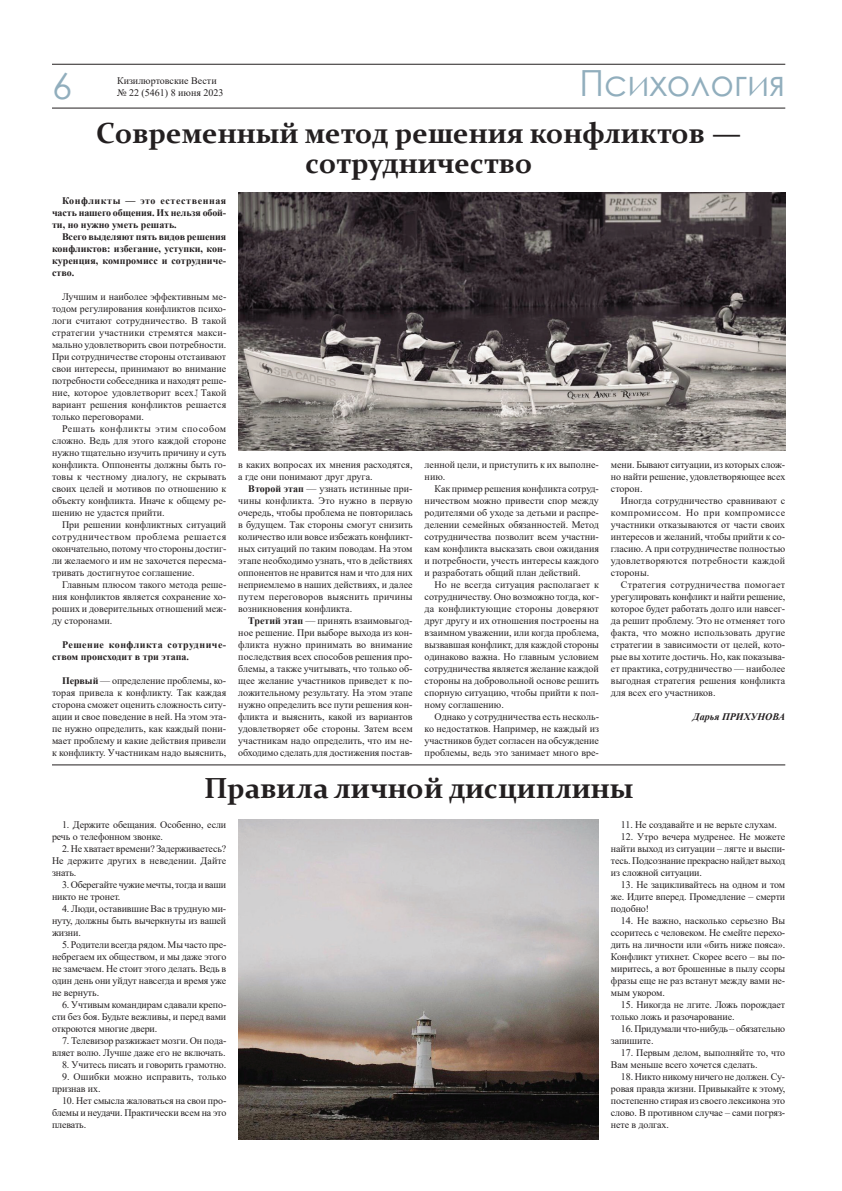
<style>
.page{position:relative;width:842px;height:1191px;background:#fff}
.page>*{position:absolute;margin:0;border:0;box-sizing:border-box;transform-origin:0 0}
.t1{font:36px "Century Gothic";color:#91aebd}
.t2{font:700 29px/30px "Constantia";color:#231f20;text-align:center}
.t3{font:10px/12px "Times New Roman";letter-spacing:-.01em;color:#231f20;text-align:justify}
.t4{font:700 10px/12px "Times New Roman";color:#231f20;text-align:justify}
.t5{font:700 10px/12px "Times New Roman";letter-spacing:.03em;color:#231f20}
.t6{font:10px/12px "Times New Roman";letter-spacing:.01em;color:#231f20}
.t7{font:italic 700 10px "Times New Roman";color:#231f20}
.s1{font-weight:700}
</style>
<div class="page">
<hr style="left:52px;top:64px;width:733px;height:1px;background:#231f20">
<hr style="left:52px;top:108px;width:733px;height:1px;background:#231f20">
<img style="left:238px;top:192px;width:547px;height:258px">
<hr style="left:52px;top:764px;width:733px;height:1px;background:#231f20">
<img style="left:238px;top:819px;width:361px;height:321px">
<h1 class="t1" style="left:52px;top:61px;width:21px">6</h1>
<p class="t3" style="left:117px;top:74px;width:108px">Кизилюртовские Вести № 22 (5461) 8 июня 2023</p>
<h1 class="t1" style="left:580px;top:58px;width:207px">Психология</h1>
<h2 class="t2" style="left:96px;top:116px;width:646px">Современный метод решения конфликтов — сотрудничество</h2>
<p class="t4" style="left:52px;top:194px;width:176px;text-indent:10px">Конфликты — это естественная часть нашего общения. Их нельзя обой&shy;ти, но нужно уметь решать.</p>
<p class="t4" style="left:52px;top:230px;width:176px;text-indent:10px">Всего выделяют пять видов решения конфликтов: избегание, уступки, кон&shy;куренция, компромисс и сотрудниче&shy;ство.</p>
<p class="t3" style="left:52px;top:290px;width:176px;text-indent:10px">Лучшим и наиболее эффективным ме&shy;тодом регулирования конфликтов психо&shy;логи считают сотрудничество. В такой стратегии участники стремятся макси&shy;мально удовлетворить свои потребности.<br>При сотрудничестве стороны отстаивают свои интересы, принимают во внимание потребности собеседника и находят реше&shy;ние, которое удовлетворит всех. Такой вариант решения конфликтов решается только переговорами.</p>
<p class="t3" style="left:52px;top:422px;width:176px;text-indent:10px">Решать конфликты этим способом сложно. Ведь для этого каждой стороне нужно тщательно изучить причину и суть конфликта. Оппоненты должны быть го&shy;товы к честному диалогу, не скрывать своих целей и мотивов по отношению к объекту конфликта. Иначе к общему ре&shy;шению не удастся прийти.</p>
<p class="t3" style="left:52px;top:518px;width:176px;text-indent:10px">При решении конфликтных ситуаций сотрудничеством проблема решается окончательно, потому что стороны достиг&shy;ли желаемого и им не захочется пересма&shy;тривать достигнутое соглашение.</p>
<p class="t3" style="left:52px;top:578px;width:176px;text-indent:10px">Главным плюсом такого метода реше&shy;ния конфликтов является сохранение хо&shy;роших и доверительных отношений меж&shy;ду сторонами.</p>
<p class="t5" style="left:52px;top:638px;width:176px;text-indent:10px">Решение конфликта сотрудниче&shy;ством происходит в три этапа.</p>
<p class="t3" style="left:52px;top:674px;width:176px;text-indent:10px"><span class="s1">Первый</span> — определение проблемы, ко&shy;торая привела к конфликту. Так каждая сторона сможет оценить сложность ситу&shy;ации и свое поведение в ней. На этом эта&shy;пе нужно определить, как каждый пони&shy;мает проблему и какие действия привели к конфликту. Участникам надо выяснить,</p>
<p class="t3" style="left:238px;top:458px;width:176px">в каких вопросах их мнения расходятся, а где они понимают друг друга.</p>
<p class="t3" style="left:238px;top:482px;width:176px;text-indent:10px"><span class="s1">Второй этап</span> — узнать истинные при&shy;чины конфликта. Это нужно в первую очередь, чтобы проблема не повторилась в будущем. Так стороны смогут снизить количество или вовсе избежать конфликт&shy;ных ситуаций по таким поводам. На этом этапе необходимо узнать, что в действиях оппонентов не нравится нам и что для них неприемлемо в наших действиях, и далее путем переговоров выяснить причины возникновения конфликта.</p>
<p class="t3" style="left:238px;top:614px;width:176px;text-indent:10px"><span class="s1">Третий этап</span> — принять взаимовыгод&shy;ное решение. При выборе выхода из кон&shy;фликта нужно принимать во внимание последствия всех способов решения про&shy;блемы, а также учитывать, что только об&shy;щее желание участников приведет к по&shy;ложительному результату. На этом этапе нужно определить все пути решения кон&shy;фликта и выяснить, какой из вариантов удовлетворяет обе стороны. Затем всем участникам надо определить, что им не&shy;обходимо сделать для достижения постав-</p>
<p class="t3" style="left:425px;top:458px;width:176px">ленной цели, и приступить к их выполне&shy;нию.</p>
<p class="t3" style="left:425px;top:482px;width:176px;text-indent:10px">Как пример решения конфликта сотруд&shy;ничеством можно привести спор между родителями об уходе за детьми и распре&shy;делении семейных обязанностей. Метод сотрудничества позволит всем участни&shy;кам конфликта высказать свои ожидания и потребности, учесть интересы каждого и разработать общий план действий.</p>
<p class="t3" style="left:425px;top:578px;width:176px;text-indent:10px">Но не всегда ситуация располагает к сотрудничеству. Оно возможно тогда, ког&shy;да конфликтующие стороны доверяют друг другу и их отношения построены на взаимном уважении, или когда проблема, вызвавшая конфликт, для каждой стороны одинаково важна. Но главным условием сотрудничества является желание каждой стороны на добровольной основе решить спорную ситуацию, чтобы прийти к пол&shy;ному соглашению.</p>
<p class="t3" style="left:425px;top:710px;width:176px;text-indent:10px">Однако у сотрудничества есть несколь&shy;ко недостатков. Например, не каждый из участников будет согласен на обсуждение проблемы, ведь это занимает много вре-</p>
<p class="t3" style="left:611px;top:458px;width:176px">мени. Бывают ситуации, из которых слож&shy;но найти решение, удовлетворяющее всех сторон.</p>
<p class="t3" style="left:611px;top:494px;width:176px;text-indent:10px">Иногда сотрудничество сравнивают с компромиссом. Но при компромиссе участники отказываются от части своих интересов и желаний, чтобы прийти к со&shy;гласию. А при сотрудничестве полностью удовлетворяются потребности каждой стороны.</p>
<p class="t3" style="left:611px;top:578px;width:176px;text-indent:10px">Стратегия сотрудничества помогает урегулировать конфликт и найти решение, которое будет работать долго или навсег&shy;да решит проблему. Это не отменяет того факта, что можно использовать другие стратегии в зависимости от целей, кото&shy;рые вы хотите достичь. Но, как показыва&shy;ет практика, сотрудничество — наиболее выгодная стратегия решения конфликта для всех его участников.</p>
<p class="t7" style="left:693px;top:710px;width:94px">Дарья ПРИХУНОВА</p>
<h2 class="t2" style="left:204px;top:771px;width:431px">Правила личной дисциплины</h2>
<p class="t3" style="left:52px;top:818px;width:176px;text-indent:10px">1. Держите обещания. Особенно, если речь о телефонном звонке.</p>
<p class="t3" style="left:52px;top:842px;width:176px;text-indent:10px">2. Не хватает времени? Задерживаетесь?<br>Не держите других в неведении. Дайте знать.</p>
<p class="t3" style="left:52px;top:878px;width:176px;text-indent:10px">3. Оберегайте чужие мечты, тогда и ваши никто не тронет.</p>
<p class="t3" style="left:52px;top:902px;width:176px;text-indent:10px">4. Люди, оставившие Вас в трудную ми&shy;нуту, должны быть вычеркнуты из вашей жизни.</p>
<p class="t3" style="left:52px;top:938px;width:176px;text-indent:10px">5. Родители всегда рядом. Мы часто пре&shy;небрегаем их обществом, и мы даже этого не замечаем. Не стоит этого делать. Ведь в один день они уйдут навсегда и время уже не вернуть.</p>
<p class="t3" style="left:52px;top:998px;width:176px;text-indent:10px">6. Учтивым командирам сдавали крепо&shy;сти без боя. Будьте вежливы, и перед вами откроются многие двери.</p>
<p class="t3" style="left:52px;top:1034px;width:176px;text-align:right">7. Телевизор разжижает мозги. Он пода&shy;вляет волю. Лучше даже его не включать.</p>
<p class="t3" style="left:62px;top:1058px;width:166px">8. Учитесь писать и говорить грамотно.</p>
<p class="t6" style="left:52px;top:1070px;width:176px;text-indent:10px">9. Ошибки можно исправить, только признав их.</p>
<p class="t3" style="left:52px;top:1094px;width:176px;text-indent:10px">10. Нет смысла жаловаться на свои про&shy;блемы и неудачи. Практически всем на это плевать.</p>
<p class="t3" style="left:621px;top:818px;width:157px">11. Не создавайте и не верьте слухам.</p>
<p class="t3" style="left:611px;top:830px;width:176px;text-indent:10px">12. Утро вечера мудренее. Не можете найти выход из ситуации – лягте и выспи&shy;тесь. Подсознание прекрасно найдет выход из сложной ситуации.</p>
<p class="t3" style="left:611px;top:878px;width:176px;text-indent:10px">13. Не зацикливайтесь на одном и том же. Идите вперед. Промедление – смерти подобно!</p>
<p class="t3" style="left:611px;top:914px;width:176px;text-indent:10px">14. Не важно, насколько серьезно Вы ссоритесь с человеком. Не смейте перехо&shy;дить на личности или «бить ниже пояса».<br>Конфликт утихнет. Скорее всего – вы по&shy;миритесь, а вот брошенные в пылу ссоры фразы еще не раз встанут между вами не&shy;мым укором.</p>
<p class="t3" style="left:611px;top:998px;width:176px;text-indent:10px">15. Никогда не лгите. Ложь порождает только ложь и разочарование.</p>
<p class="t3" style="left:611px;top:1022px;width:176px;text-indent:10px">16. Придумали что-нибудь – обязательно запишите.</p>
<p class="t3" style="left:611px;top:1046px;width:176px;text-indent:10px">17. Первым делом, выполняйте то, что<br>Вам меньше всего хочется сделать.</p>
<p class="t3" style="left:611px;top:1070px;width:176px;text-indent:10px">18. Никто никому ничего не должен. Су&shy;ровая правда жизни. Привыкайте к этому, постепенно стирая из своего лексикона это слово. В противном случае – сами погряз&shy;нете в долгах.</p>
</div>
